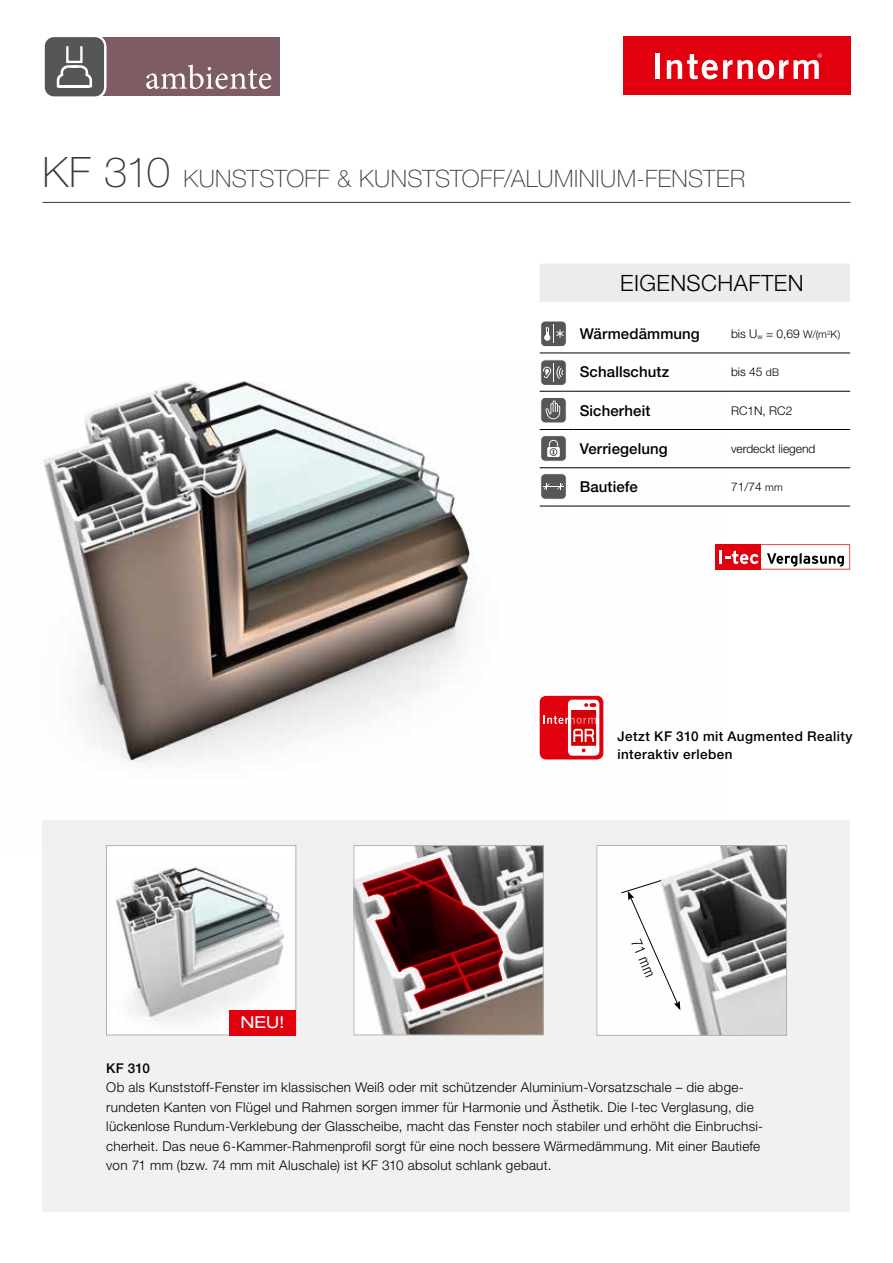
<style>
.page{position:relative;width:893px;height:1263px;background:#fff}
.page>*{position:absolute;margin:0;border:0;box-sizing:border-box;transform-origin:0 0}
.t1{font:100 24px "Helvetica Neue LT Pro";letter-spacing:.015em;color:#3b3a39}
.t2{font:300 22.5px "Helvetica Neue LT Pro";letter-spacing:.02em;color:#000}
.t3{font:expanded 16.5px "Helvetica Neue LT Pro";color:#fff}
.t4{font:500 15px "Helvetica Neue LT Pro";letter-spacing:.01em;color:#000}
.t5{font:300 condensed 15px "Helvetica Neue LT Pro";color:#000}
.t6{font:300 13.5px/19.5px "Helvetica Neue LT Pro";letter-spacing:.02em;color:#000}
.t7{font:500 13.5px/18px "Helvetica Neue LT Pro";letter-spacing:.03em;color:#000}
.t8{font:300 12px "Helvetica Neue LT Pro";color:#000}
.s1{font-size:42px}
.s2{font-size:10.5px}
</style>
<div class="page">
<div style="left:623px;top:37px;width:227px;height:58px;background:#e2000e"></div>
<hr style="left:655px;top:53px;width:4px;height:26px;background:#fff">
<svg style="left:667px;top:54px;width:50px;height:25px"></svg>
<svg style="left:723px;top:54px;width:99px;height:25px"></svg>
<div style="left:43px;top:821px;width:807px;height:391px;background:#f1f1f1"></div>
<div style="left:63px;top:38px;width:217px;height:58px;background:#7d5d63"></div>
<svg style="left:146px;top:64px;width:125px;height:25px"></svg>
<div style="left:44px;top:36px;width:61px;height:62px;background:#565655;border-radius:10px"></div>
<div style="left:43px;top:35px;width:63px;height:64px;border:2px solid #fff;border-radius:10px"></div>
<svg style="left:57px;top:65px;width:35px;height:22px"></svg>
<div style="left:66px;top:45px;width:17px;height:18px;border:2px solid #fff"></div>
<hr style="left:43px;top:202px;width:807px;height:1px;background:#3b3a39">
<div style="left:0;top:366px;width:745px;height:484px;background:#fff"></div>
<img style="left:42px;top:381px;width:682px;height:469px">
<div style="left:715px;top:544px;width:46px;height:25px;background:#e2000e"></div>
<svg style="left:719px;top:544px;width:131px;height:25px"></svg>
<div style="left:540px;top:264px;width:310px;height:38px;background:#ececec"></div>
<hr style="left:540px;top:353px;width:34px;height:1px;background:#000">
<hr style="left:574px;top:353px;width:157px;height:1px;background:#000">
<hr style="left:731px;top:353px;width:119px;height:1px;background:#000">
<hr style="left:540px;top:391px;width:34px;height:1px;background:#000">
<hr style="left:574px;top:391px;width:157px;height:1px;background:#000">
<hr style="left:731px;top:391px;width:119px;height:1px;background:#000">
<hr style="left:540px;top:429px;width:34px;height:1px;background:#000">
<hr style="left:574px;top:429px;width:157px;height:1px;background:#000">
<hr style="left:731px;top:429px;width:119px;height:1px;background:#000">
<hr style="left:540px;top:467px;width:34px;height:1px;background:#000">
<hr style="left:574px;top:467px;width:157px;height:1px;background:#000">
<hr style="left:731px;top:467px;width:119px;height:1px;background:#000">
<hr style="left:540px;top:506px;width:34px;height:1px;background:#000">
<hr style="left:574px;top:506px;width:157px;height:1px;background:#000">
<hr style="left:731px;top:506px;width:119px;height:1px;background:#000">
<div style="left:540px;top:396px;width:27px;height:28px;border:2px solid #fff;border-radius:4px"></div>
<div style="left:541px;top:397px;width:25px;height:26px;background:#565655;border-radius:4px"></div>
<div style="left:540px;top:397px;width:27px;height:26px;border:1px solid #fff;border-radius:4px"></div>
<svg style="left:545px;top:400px;width:15px;height:19px"></svg>
<div style="left:540px;top:359px;width:27px;height:27px;border:2px solid #fff;border-radius:4px"></div>
<div style="left:541px;top:360px;width:25px;height:25px;background:#565655;border-radius:4px"></div>
<div style="left:540px;top:360px;width:27px;height:26px;border:1px solid #fff;border-radius:4px"></div>
<svg style="left:543px;top:363px;width:20px;height:19px"></svg>
<div style="left:540px;top:435px;width:27px;height:27px;border:2px solid #fff;border-radius:4px"></div>
<div style="left:541px;top:436px;width:25px;height:25px;background:#565655;border-radius:4px"></div>
<div style="left:540px;top:435px;width:27px;height:26px;border:1px solid #fff;border-radius:4px"></div>
<svg style="left:547px;top:440px;width:13px;height:17px"></svg>
<div style="left:550px;top:448px;width:7px;height:8px;border:1px solid #565655;border-radius:50%"></div>
<div style="left:540px;top:320px;width:27px;height:28px;border:2px solid #fff;border-radius:4px"></div>
<div style="left:541px;top:321px;width:25px;height:26px;background:#565655;border-radius:4px"></div>
<div style="left:540px;top:321px;width:27px;height:26px;border:1px solid #fff;border-radius:4px"></div>
<svg style="left:544px;top:324px;width:20px;height:19px"></svg>
<div style="left:540px;top:473px;width:27px;height:27px;border:2px solid #fff;border-radius:4px"></div>
<div style="left:541px;top:474px;width:25px;height:25px;background:#565655;border-radius:4px"></div>
<div style="left:540px;top:473px;width:27px;height:26px;border:1px solid #fff;border-radius:4px"></div>
<svg style="left:543px;top:483px;width:21px;height:6px"></svg>
<div style="left:106px;top:845px;width:190px;height:190px;background:#fff;border:1px solid #b1b2b2"></div>
<img style="left:106px;top:861px;width:190px;height:174px">
<img style="left:599px;top:847px;width:186px;height:186px">
<div style="left:597px;top:845px;width:190px;height:190px;border:1px solid #b1b2b2"></div>
<svg style="left:605px;top:880px;width:75px;height:132px"></svg>
<div style="left:229px;top:1010px;width:67px;height:25px;background:#e2000e"></div>
<img style="left:356px;top:847px;width:185px;height:186px">
<div style="left:354px;top:845px;width:189px;height:190px;border:1px solid #b1b2b2"></div>
<svg style="left:362px;top:858px;width:141px;height:152px"></svg>
<h1 class="t1" style="left:43px;top:165px;width:704px"><span class="s1">KF 310</span> KUNSTSTOFF &amp; KUNSTSTOFF/ALUMINIUM-FENSTER</h1>
<h2 class="t2" style="left:620px;top:269px;width:185px">EIGENSCHAFTEN</h2>
<p class="t4" style="left:580px;top:325px;width:122px">Wärmedämmung</p>
<p class="t8" style="left:731px;top:326px;width:111px">bis U<sub>w</sub> = 0,69 <span class="s2">W/(m</span><sup>2</sup><span class="s2">K)</span></p>
<p class="t4" style="left:580px;top:363px;width:91px">Schallschutz</p>
<p class="t8" style="left:731px;top:365px;width:50px">bis 45 <span class="s2">dB</span></p>
<p class="t4" style="left:580px;top:401px;width:72px">Sicherheit</p>
<p class="t8" style="left:731px;top:403px;width:63px">RC1N, RC2</p>
<p class="t4" style="left:580px;top:440px;width:90px">Verriegelung</p>
<p class="t8" style="left:731px;top:441px;width:86px">verdeckt liegend</p>
<p class="t4" style="left:580px;top:478px;width:60px">Bautiefe</p>
<p class="t8" style="left:731px;top:480px;width:53px">71/74 <span class="s2">mm</span></p>
<p class="t7" style="left:617px;top:727px;width:237px">Jetzt KF 310 mit Augmented Reality interaktiv erleben</p>
<p class="t3" style="left:240px;top:1012px;width:46px">NEU!</p>
<p class="t5" style="left:644px;top:936px;width:41px;rotate:67deg">71 mm</p>
<p class="t7" style="left:106px;top:1059px;width:45px">KF 310</p>
<p class="t6" style="left:106px;top:1077px;width:658px">Ob als Kunststoff-Fenster im klassischen Weiß oder mit schützender Aluminium-Vorsatzschale – die abge&shy;rundeten Kanten von Flügel und Rahmen sorgen immer für Harmonie und Ästhetik. Die I-tec Verglasung, die lückenlose Rundum-Verklebung der Glasscheibe, macht das Fenster noch stabiler und erhöht die Einbruchsi&shy;cherheit. Das neue 6-Kammer-Rahmenprofil sorgt für eine noch bessere Wärmedämmung. Mit einer Bautiefe von 71 mm (bzw. 74 mm mit Aluschale) ist KF 310 absolut schlank gebaut.</p>
</div>
